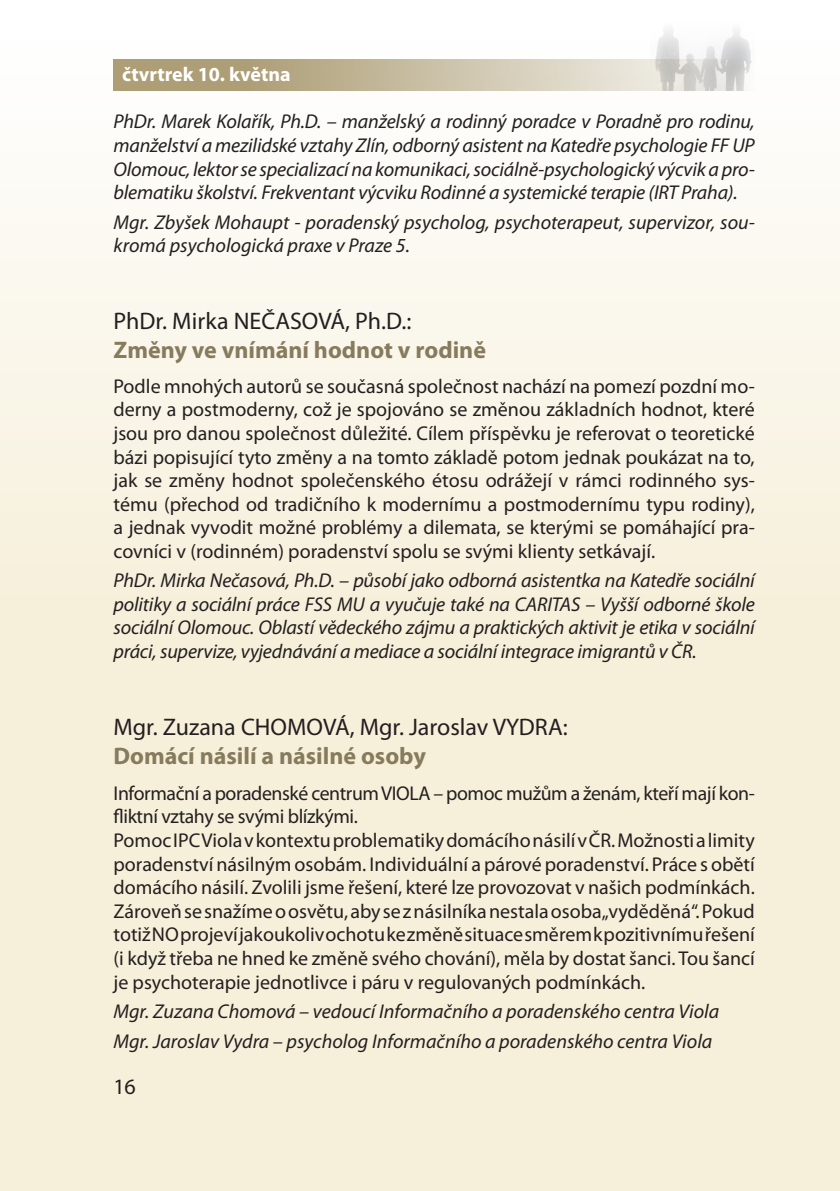
<style>
.page{position:relative;width:840px;height:1191px;background:#fff}
.page>*{position:absolute;margin:0;border:0;box-sizing:border-box;transform-origin:0 0}
.t1{font:24px "Myriad Pro";color:#231f20}
.t2{font:700 24px "Myriad Pro";color:#867b5c}
.t3{font:22px "Myriad Pro";color:#231f20}
.t4{font:20px/23.6px "Myriad Pro";color:#231f20;text-align:justify}
.t5{font:italic 20px/23.6px "Myriad Pro";color:#231f20;text-align:justify}
.t6{font:700 20px "Myriad Pro";color:#fff}
</style>
<div class="page">
<div style="left:0;top:0;width:839px;height:1191px;background:linear-gradient(to bottom,#fdfcf8,#f4ebcf)"></div>
<svg style="left:113px;top:60px;width:537px;height:31px;background:#c4ba9d"></svg>
<img style="left:650px;top:22px;width:104px;height:69px">
<p class="t6" style="left:122px;top:61px;width:170px">čtvrtrek 10. května</p>
<p class="t5" style="left:113px;top:110px;width:642px">PhDr. Marek Kolařík, Ph.D. – manželský a rodinný poradce v Poradně pro rodinu, manželství a mezilidské vztahy Zlín, odborný asistent na Katedře psychologie FF UP Olomouc, lektor se specializací na komunikaci, sociálně-psychologický výcvik a pro&shy;blematiku školství. Frekventant výcviku Rodinné a systemické terapie (IRT Praha).</p>
<p class="t5" style="left:113px;top:210px;width:642px">Mgr. Zbyšek Mohaupt - poradenský psycholog, psychoterapeut, supervizor, sou&shy;kromá psychologická praxe v Praze 5.</p>
<p class="t1" style="left:113px;top:306px;width:299px">PhDr. Mirka NEČASOVÁ, Ph.D.:</p>
<p class="t2" style="left:113px;top:334px;width:374px">Změny ve vnímání hodnot v rodině</p>
<p class="t4" style="left:113px;top:374px;width:642px">Podle mnohých autorů se současná společnost nachází na pomezí pozdní mo&shy;derny a postmoderny, což je spojováno se změnou základních hodnot, které jsou pro danou společnost důležité. Cílem příspěvku je referovat o teoretické bázi popisující tyto změny a na tomto základě potom jednak poukázat na to, jak se změny hodnot společenského étosu odrážejí v rámci rodinného sys&shy;tému (přechod od tradičního k modernímu a postmodernímu typu rodiny), a jednak vyvodit možné problémy a dilemata, se kterými se pomáhající pra&shy;covníci v (rodinném) poradenství spolu se svými klienty setkávají.</p>
<p class="t5" style="left:113px;top:568px;width:642px">PhDr. Mirka Nečasová, Ph.D. – působí jako odborná asistentka na Katedře sociální politiky a sociální práce FSS MU a vyučuje také na CARITAS – Vyšší odborné škole sociální Olomouc. Oblastí vědeckého zájmu a praktických aktivit je etika v sociální práci, supervize, vyjednávání a mediace a sociální integrace imigrantů v ČR.</p>
<p class="t1" style="left:113px;top:712px;width:455px">Mgr. Zuzana CHOMOVÁ, Mgr. Jaroslav VYDRA:</p>
<p class="t2" style="left:113px;top:740px;width:314px">Domácí násilí a násilné osoby</p>
<p class="t4" style="left:113px;top:781px;width:642px;text-align:left">Informační a poradenské centrum VIOLA – pomoc mužům a ženám, kteří mají kon&shy;fliktní vztahy se svými blízkými.<br>Pomoc IPC Viola vkontextu problematiky domácího násilí vČR. Možnosti a limity poradenství násilným osobám. Individuální a párové poradenství. Práce s obětí domácího násilí. Zvolili jsme řešení, které lze provozovat v našich podmínkách.<br>Zároveň se snažíme o osvětu, aby se znásilníka nestala osoba „vyděděná“. Pokud totiž NO projeví jakoukoliv ochotu ke změně situace směrem kpozitivnímu řešení (i když třeba ne hned ke změně svého chování), měla by dostat šanci. Tou šancí je psychoterapie jednotlivce i páru v regulovaných podmínkách.</p>
<p class="t5" style="left:113px;top:996px;width:607px;line-height:29.6px">Mgr. Zuzana Chomová – vedoucí Informačního a poradenského centra Viola<br>Mgr. Jaroslav Vydra – psycholog Informačního a poradenského centra Viola</p>
<p class="t3" style="left:113px;top:1073px;width:24px">16</p>
</div>
